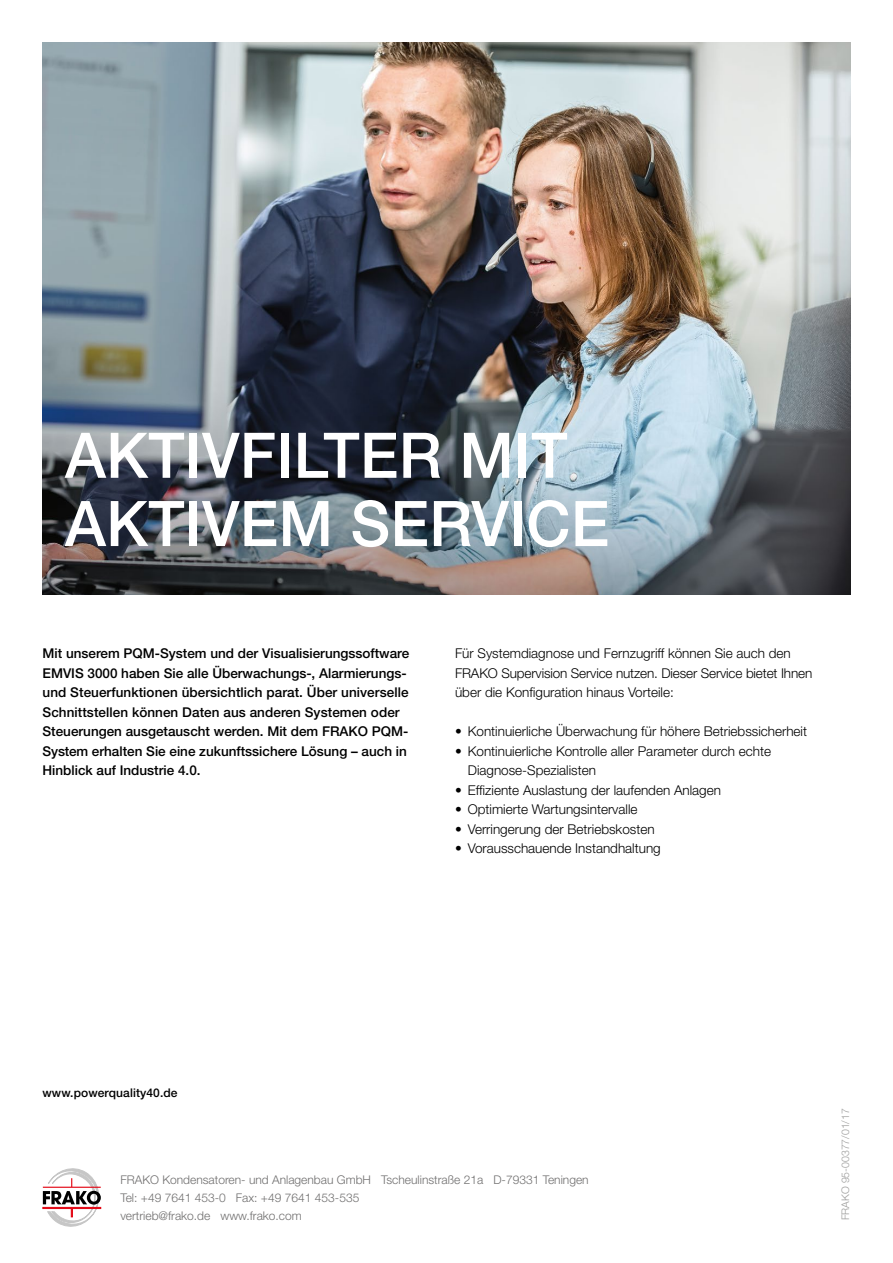
<style>
.page{position:relative;width:893px;height:1263px;background:#fff}
.page>*{position:absolute;margin:0;border:0;box-sizing:border-box;transform-origin:0 0}
.t1{font:500 63px/68.2px "Helvetica Neue LT Pro";letter-spacing:.005em;color:#fff}
.t2{font:300 13.5px/19.5px "Helvetica Neue LT Pro";color:#000}
.t3{font:500 13.5px/19.5px "Helvetica Neue LT Pro";color:#000}
.t4{font:300 12px/18px "Helvetica Neue LT Pro";color:#706f6f}
.t5{font:500 12px "Helvetica Neue LT Pro";letter-spacing:.01em;color:#000}
.t6{font:300 10.5px "Helvetica Neue LT Pro";color:#9d9d9c}
</style>
<div class="page">
<img style="left:43px;top:43px;width:807px;height:552px">
<svg style="left:43px;top:1168px;width:58px;height:59px"></svg>
<h1 class="t1" style="left:65px;top:421px;width:546px">AKTIVFILTER MIT<br>AKTIVEM SERVICE</h1>
<p class="t3" style="left:43px;top:643px;width:368px">Mit unserem PQM-System und der Visualisierungssoftware EMVIS 3000 haben Sie alle Überwachungs-, Alarmierungs&shy;und Steuerfunktionen übersichtlich parat. Über universelle Schnittstellen können Daten aus anderen Systemen oder Steuerungen ausgetauscht werden. Mit dem FRAKO PQM-System erhalten Sie eine zukunftssichere Lösung – auch in Hinblick auf Industrie 4.0.</p>
<p class="t2" style="left:455px;top:643px;width:359px">Für Systemdiagnose und Fernzugriff können Sie auch den<br>FRAKO Supervision Service nutzen. Dieser Service bietet Ihnen über die Konfiguration hinaus Vorteile:</p>
<p class="t2" style="left:455px;top:721px;width:354px">• Kontinuierliche Überwachung für höhere Betriebssicherheit</p>
<p class="t2" style="left:468px;top:741px;width:305px;text-indent:-13px">• Kontinuierliche Kontrolle aller Parameter durch echte<br>Diagnose-Spezialisten</p>
<p class="t2" style="left:455px;top:780px;width:268px">• Effiziente Auslastung der laufenden Anlagen</p>
<p class="t2" style="left:455px;top:799px;width:184px">• Optimierte Wartungsintervalle</p>
<p class="t2" style="left:455px;top:819px;width:201px">• Verringerung der Betriebskosten</p>
<p class="t2" style="left:455px;top:838px;width:207px">• Vorausschauende Instandhaltung</p>
<p class="t5" style="left:43px;top:1085px;width:137px">www.powerquality40.de</p>
<p class="t4" style="left:120px;top:1171px;width:470px">FRAKO Kondensatoren- und Anlagenbau GmbH Tscheulinstraße 21a D-79331 Teningen<br>Tel: +49 7641 453-0 Fax: +49 7641 453-535<br>vertrieb@frako.de www.frako.com</p>
<p class="t6" style="left:839px;top:1220px;width:113px;rotate:-90deg">FRAKO 95-00377/01/17</p>
</div>
